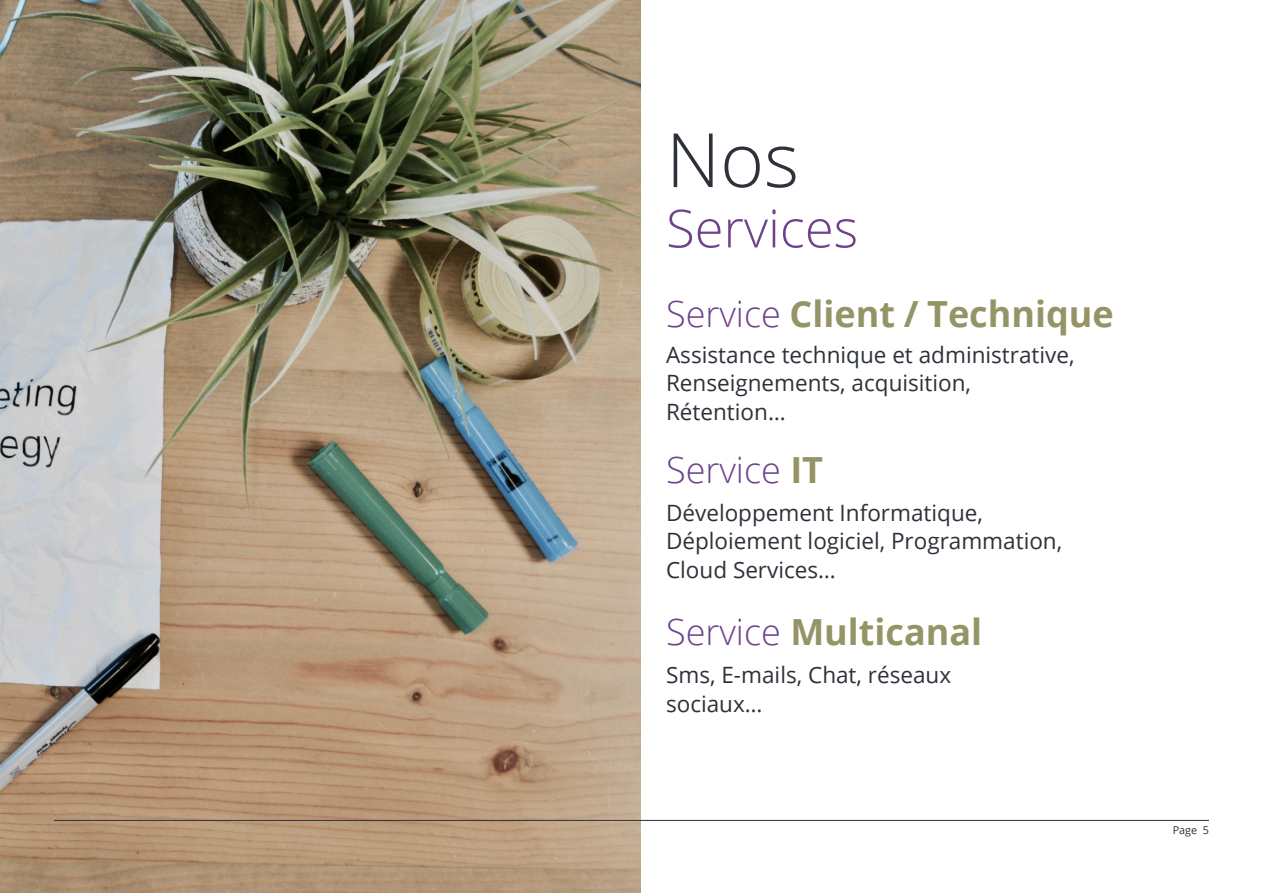
<style>
.page{position:relative;width:1263px;height:893px;background:#fff}
.page>*{position:absolute;margin:0;border:0;box-sizing:border-box;transform-origin:0 0}
.t1{font:300 75px "Open Sans";color:#2d323a}
.t2{font:300 52.5px "Open Sans";color:#6e428c}
.t3{font:700 36px "Open Sans";color:#949467}
.t4{font:300 36px "Open Sans";color:#6e428c}
.t5{font:22.5px "Open Sans";color:#2d323a}
.t6{font:10.8px "Open Sans";color:#2d323a}
.s1{font-weight:300;color:#6e428c}
.s2{font-weight:700;color:#949467}
</style>
<div class="page">
<img style="left:0;top:0;width:640px;height:893px">
<hr style="left:54px;top:820px;width:1155px;height:1px;background:#2d323a">
<p class="t1" style="left:666px;top:108px;width:134px">Nos</p>
<p class="t2" style="left:666px;top:192px;width:194px">Services</p>
<p class="t3" style="left:666px;top:288px;width:449px"><span class="s1">Service</span> Client / Technique</p>
<p class="t5" style="left:666px;top:339px;width:410px">Assistance technique et administrative,</p>
<p class="t5" style="left:666px;top:368px;width:307px">Renseignements, acquisition,</p>
<p class="t5" style="left:666px;top:396px;width:121px">Rétention…</p>
<p class="t4" style="left:666px;top:445px;width:159px">Service <span class="s2">IT</span></p>
<p class="t5" style="left:666px;top:497px;width:318px">Développement Informatique,</p>
<p class="t5" style="left:666px;top:526px;width:398px">Déploiement logiciel, Programmation,</p>
<p class="t5" style="left:666px;top:554px;width:171px">Cloud Services…</p>
<p class="t3" style="left:666px;top:607px;width:318px"><span class="s1">Service</span> Multicanal</p>
<p class="t5" style="left:666px;top:660px;width:287px">Sms, E-mails, Chat, réseaux</p>
<p class="t5" style="left:666px;top:688px;width:98px">sociaux…</p>
<p class="t6" style="left:1173px;top:822px;width:38px">Page 5</p>
</div>
